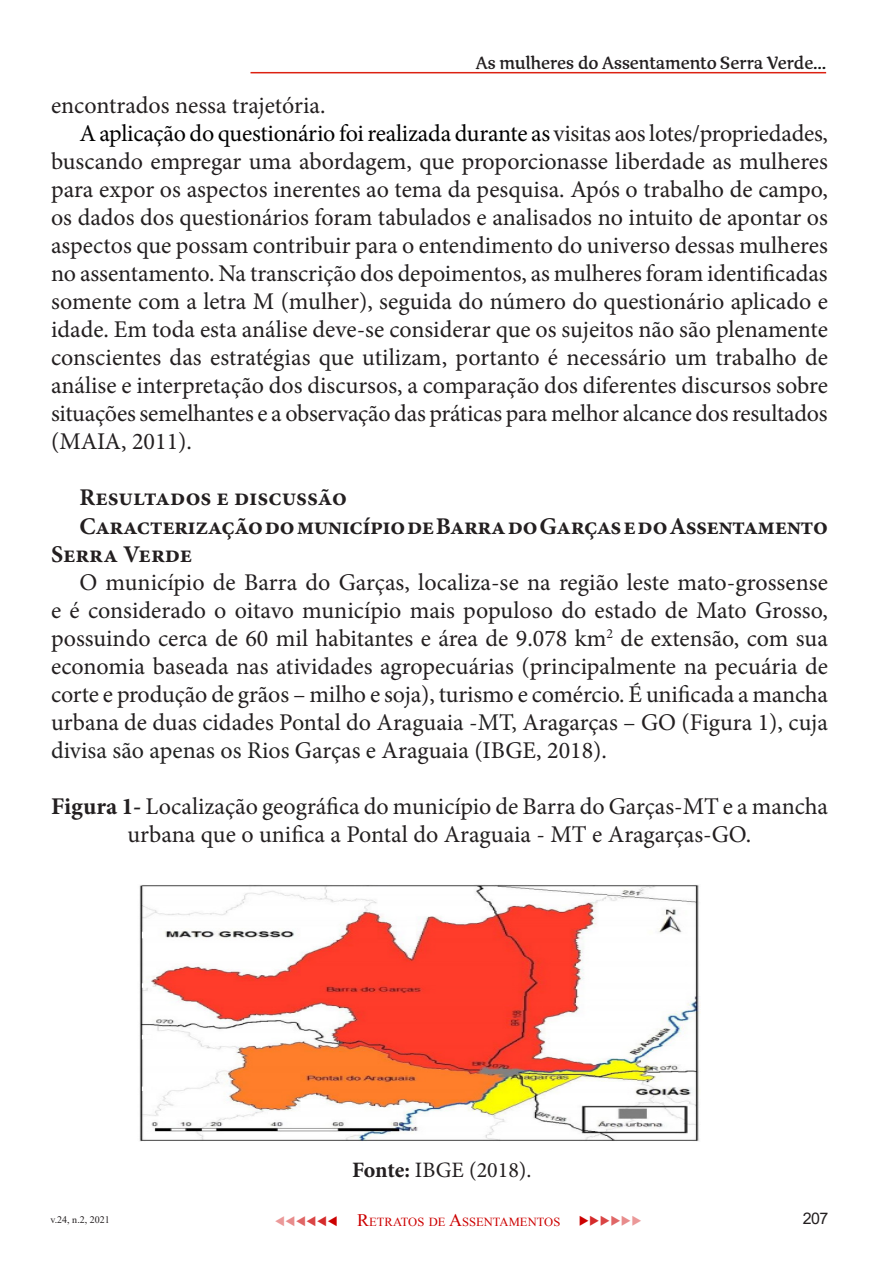
<style>
.page{position:relative;width:879px;height:1276px;background:#fff}
.page>*{position:absolute;margin:0;border:0;box-sizing:border-box;transform-origin:0 0}
.Corpo_do_texto{font:24px/28px "Minion Pro";color:#231f20;text-align:justify}
.Corpo_do_texto-2{font:700 24px/28px "Minion Pro";letter-spacing:-.02em;color:#231f20}
.Corpo_do_texto-3{font:700 24px "Minion Pro";color:#231f20}
.t1{font:22px "Minion Pro";color:#231f20}
.t2{font:18px "Rumba Small";color:#231f20}
.t3{font:16px "Arial";color:#231f20}
.t4{font:12.6px "Mongolian Baiti";color:#c00}
.t5{font:12px "Wingdings 3";color:#c00}
.t6{font:10px "Times New Roman";color:#231f20}
.s1{color:#111}
.s2{color:#000}
.s3{color:#222}
.s4{font-weight:700}
.s5{font-size:18px}
.s6{color:#d52b2b}
.s7{color:#da4545}
.s8{color:#e06666}
.s9{color:#e88c8c}
.s10{color:#eb9999}
</style>
<div class="page">
<hr style="left:250px;top:72px;width:576px;height:1px;background:#dc2111">
<img style="left:139px;top:885px;width:561px;height:256px">
<p class="t2" style="left:476px;top:50px;width:352px">As mulheres do Assentamento Serra Verde<span class="s1">...</span></p>
<p class="Corpo_do_texto" style="left:51px;top:91px;width:276px">encontrados nessa trajetória.</p>
<p class="Corpo_do_texto" style="left:51px;top:119px;width:778px;text-indent:28px"><span class="s2">A aplicação do questionário foi realizada durante as</span> visitas aos lotes/propriedades, buscando empregar uma abordagem, que proporcionasse liberdade as mulheres para expor os aspectos inerentes ao tema da pesquisa. Após o trabalho de campo, os dados dos questionários foram tabulados e analisados no intuito de apontar os aspectos que possam contribuir para o entendimento do universo dessas mulheres no assentamento. Na transcrição dos depoimentos, as mulheres foram identificadas somente com a letra M (mulher), seguida do número do questionário aplicado e idade. Em toda esta análise deve-se considerar que os sujeitos não são plenamente conscientes das estratégias que utilizam, portanto é necessário um trabalho de análise e interpretação dos discursos, a comparação dos diferentes discursos sobre situações semelhantes e a observação das práticas para melhor alcance dos resultados (MAIA, 2011).</p>
<p class="Corpo_do_texto-3" style="left:79px;top:481px;width:269px">Resultados e discussão</p>
<p class="Corpo_do_texto-2" style="left:51px;top:511px;width:778px;text-indent:28px">Caracterização do município de Barra do Garças e do Assentamento<br>Serra Verde</p>
<p class="Corpo_do_texto" style="left:51px;top:568px;width:778px;text-indent:28px">O município de Barra do Garças, localiza-se na região leste mato-grossense e é considerado o oitavo município mais populoso do estado de Mato Grosso, possuindo cerca de 60 mil habitantes e área de 9.078 km<sup>2</sup> de extensão, com sua economia baseada nas atividades agropecuárias (principalmente na pecuária de corte e produção de grãos – milho e soja), turismo e comércio. É unificada a mancha urbana de duas cidades Pontal do Araguaia <span class="s3">-MT,</span> Aragarças <span class="s3">–</span> GO (Figura 1)<span class="s3">, cuja divisa são apenas os Rios</span> Garças <span class="s3">e</span> Araguaia (IBGE, 2018).</p>
<p class="Corpo_do_texto" style="left:51px;top:792px;width:778px;text-align:center"><span class="s4">Figura 1-</span> Localização geográfica do município de Barra do Garças-MT e a mancha urbana que o unifica a Pontal do Araguaia - MT e Aragarças-GO.</p>
<p class="t1" style="left:352px;top:1155px;width:181px"><span class="s4">Fonte:</span> IBGE (2018).</p>
<p class="t6" style="left:50px;top:1213px;width:61px">v.24, n.2, 2021</p>
<p class="t4" style="left:357px;top:1214px;width:205px"><span class="s5">R</span>ETRATOS DE <span class="s5">A</span>SSENTAMENTOS</p>
<p class="t5" style="left:579px;top:1213px;width:65px">◆<span class="s6">◆</span><span class="s7">◆</span><span class="s8">◆</span><span class="s9">◆</span><span class="s10">◆</span></p>
<p class="t3" style="left:802px;top:1207px;width:27px">207</p>
<p class="t5" style="left:338px;top:1227px;width:65px;rotate:-180deg">◆<span class="s6">◆</span><span class="s7">◆</span><span class="s8">◆</span><span class="s9">◆</span><span class="s10">◆</span></p>
</div>
